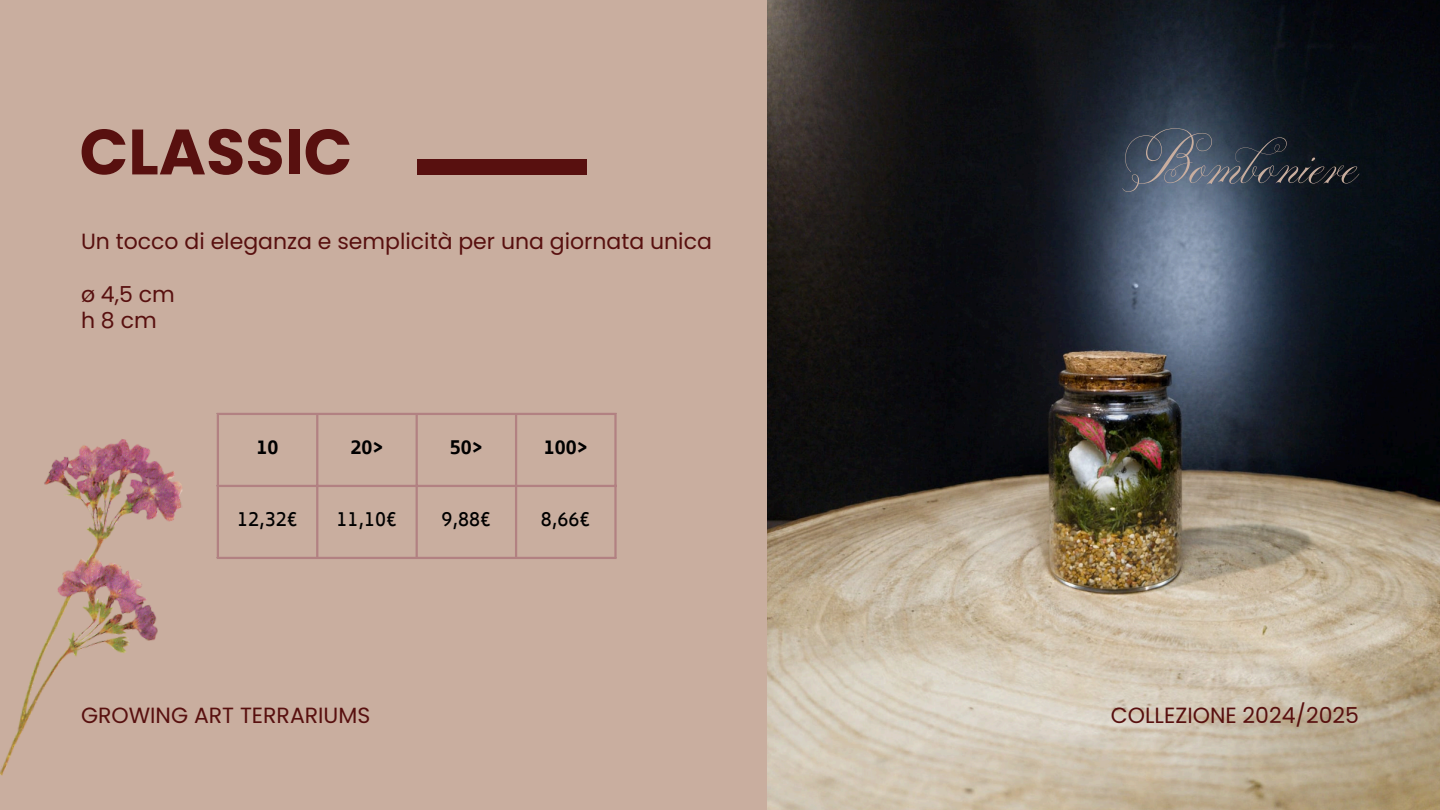
<style>
.page{position:relative;width:1440px;height:810px;background:#c9ae9f}
.page>*{position:absolute;margin:0;border:0;box-sizing:border-box;transform-origin:0 0}
.t1{font:82px "Parfumerie Script Curly";color:#c9ae9f}
.t2{font:700 64px "Poppins";color:#58100f}
.t3{font:22px "Poppins";color:#58100f}
.t4{font:20px "Biryani";color:#000}
.t5{font:700 20px "Biryani";color:#000}
</style>
<div class="page">
<img style="left:767px;top:0;width:673px;height:810px">
<div style="left:417px;top:159px;width:170px;height:15px;background:#58100f"></div>
<hr style="left:217px;top:415px;width:2px;height:142px;background:#b28182">
<hr style="left:316px;top:415px;width:2px;height:142px;background:#b28182">
<hr style="left:416px;top:415px;width:2px;height:142px;background:#b28182">
<hr style="left:515px;top:415px;width:2px;height:142px;background:#b28182">
<hr style="left:614px;top:415px;width:3px;height:142px;background:#b28182">
<hr style="left:217px;top:413px;width:400px;height:2px;background:#b28182">
<hr style="left:217px;top:485px;width:400px;height:2px;background:#b28182">
<hr style="left:217px;top:557px;width:400px;height:2px;background:#b28182">
<img style="left:0;top:439px;width:183px;height:337px">
<h2 class="t2" style="left:79px;top:107px;width:274px">CLASSIC</h2>
<p class="t3" style="left:81px;top:226px;width:632px">Un tocco di eleganza e semplicità per una giornata unica</p>
<p class="t3" style="left:81px;top:279px;width:95px">ø 4,5 cm</p>
<p class="t3" style="left:81px;top:305px;width:77px">h8cm</p>
<p class="t5" style="left:257px;top:435px;width:23px">10</p>
<p class="t5" style="left:350px;top:435px;width:34px">20&gt;</p>
<p class="t5" style="left:450px;top:435px;width:34px">50&gt;</p>
<p class="t5" style="left:544px;top:435px;width:45px">100&gt;</p>
<p class="t4" style="left:237px;top:507px;width:62px">12,32€</p>
<p class="t4" style="left:337px;top:507px;width:62px">11,10€</p>
<p class="t4" style="left:442px;top:507px;width:51px">9,88€</p>
<p class="t4" style="left:541px;top:507px;width:51px">8,66€</p>
<p class="t1" style="left:1125px;top:122px;width:235px">Bomboniere</p>
<p class="t3" style="left:81px;top:700px;width:291px">GROWING ART TERRARIUMS</p>
<p class="t3" style="left:1111px;top:700px;width:250px">COLLEZIONE 2024/2025</p>
</div>
